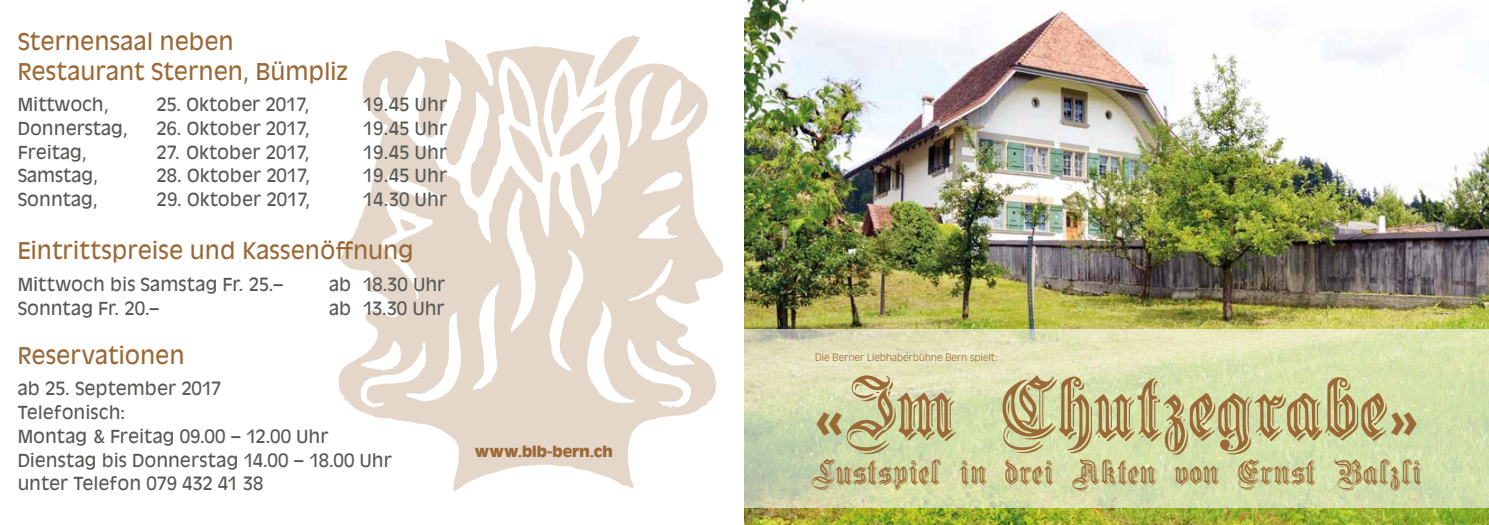
<style>
.page{position:relative;width:1489px;height:525px;background:#fff}
.page>*{position:absolute;margin:0;border:0;box-sizing:border-box;transform-origin:0 0}
.t1{font:74.75px "Embossed Germanica";color:#9b6937}
.t2{font:29.88px "Embossed Germanica";letter-spacing:.01em;color:#9b6937}
.t3{font:22.5px/30px "Antique Olive";color:#9b6937}
.t4{font:17.5px/23.8px "Antique Olive";color:#575756}
.t5{font:700 16.25px "Antique Olive T";color:#9b6937}
.t6{font:300 11.25px "Antique Olive T";letter-spacing:.01em;color:#9b6937}
.s1{font-family:"Droid Sans";font-weight:700;font-size:49.88px}
</style>
<div class="page">
<img style="left:744px;top:0;width:744px;height:524px">
<svg style="left:338px;top:39px;width:385px;height:452px;fill:#e4d7c9"></svg>
<svg style="left:506px;top:67px;width:37px;height:117px"></svg>
<svg style="left:550px;top:36px;width:89px;height:139px"></svg>
<svg style="left:400px;top:219px;width:18px;height:12px"></svg>
<svg style="left:744px;top:329px;width:744px;height:178px;background:#d7dfaf"></svg>
<p class="t3" style="left:18px;top:26px;width:332px">Sternensaal neben<br>Restaurant Sternen, Bümpliz</p>
<p class="t4" style="left:18px;top:92px;width:93px">Mittwoch,</p>
<p class="t4" style="left:156px;top:92px;width:154px">25. Oktober 2017,</p>
<p class="t4" style="left:363px;top:92px;width:86px">19.45 Uhr</p>
<p class="t4" style="left:18px;top:116px;width:112px">Donnerstag,</p>
<p class="t4" style="left:156px;top:116px;width:155px">26. Oktober 2017,</p>
<p class="t4" style="left:363px;top:116px;width:86px">19.45 Uhr</p>
<p class="t4" style="left:18px;top:140px;width:71px">Freitag,</p>
<p class="t4" style="left:157px;top:140px;width:155px">27. Oktober 2017,</p>
<p class="t4" style="left:363px;top:140px;width:86px">19.45 Uhr</p>
<p class="t4" style="left:18px;top:164px;width:82px">Samstag,</p>
<p class="t4" style="left:157px;top:164px;width:155px">28. Oktober 2017,</p>
<p class="t4" style="left:363px;top:164px;width:86px">19.45 Uhr</p>
<p class="t4" style="left:18px;top:187px;width:82px">Sonntag,</p>
<p class="t4" style="left:157px;top:187px;width:155px">29. Oktober 2017,</p>
<p class="t4" style="left:363px;top:187px;width:86px">14.30 Uhr</p>
<p class="t3" style="left:18px;top:235px;width:397px">Eintrittspreise und Kassenöffnung</p>
<p class="t4" style="left:18px;top:273px;width:267px">Mittwoch bis Samstag Fr. 25.–</p>
<p class="t4" style="left:329px;top:273px;width:118px">ab 18.30 Uhr</p>
<p class="t4" style="left:18px;top:296px;width:143px">Sonntag Fr. 20.–</p>
<p class="t4" style="left:329px;top:296px;width:117px">ab 13.30 Uhr</p>
<p class="t3" style="left:18px;top:340px;width:168px">Reservationen</p>
<p class="t4" style="left:18px;top:376px;width:375px">ab 25. September 2017<br>Telefonisch:<br>Montag &amp; Freitag 09.00 – 12.00 Uhr<br>Dienstag bis Donnerstag 14.00 – 18.00 Uhr unter Telefon 079 432 41 38</p>
<p class="t5" style="left:474px;top:442px;width:139px">www.blb-bern.ch</p>
<p class="t6" style="left:815px;top:351px;width:184px">Die Berner Liebhaberbühne Bern spielt:</p>
<h1 class="t1" style="left:814px;top:371px;width:605px"><span class="s1">«</span>Im Chutzegrabe<span class="s1">»</span></h1>
<h2 class="t2" style="left:811px;top:457px;width:612px">Lustspiel in drei Akten von Ernst Balzli</h2>
</div>
